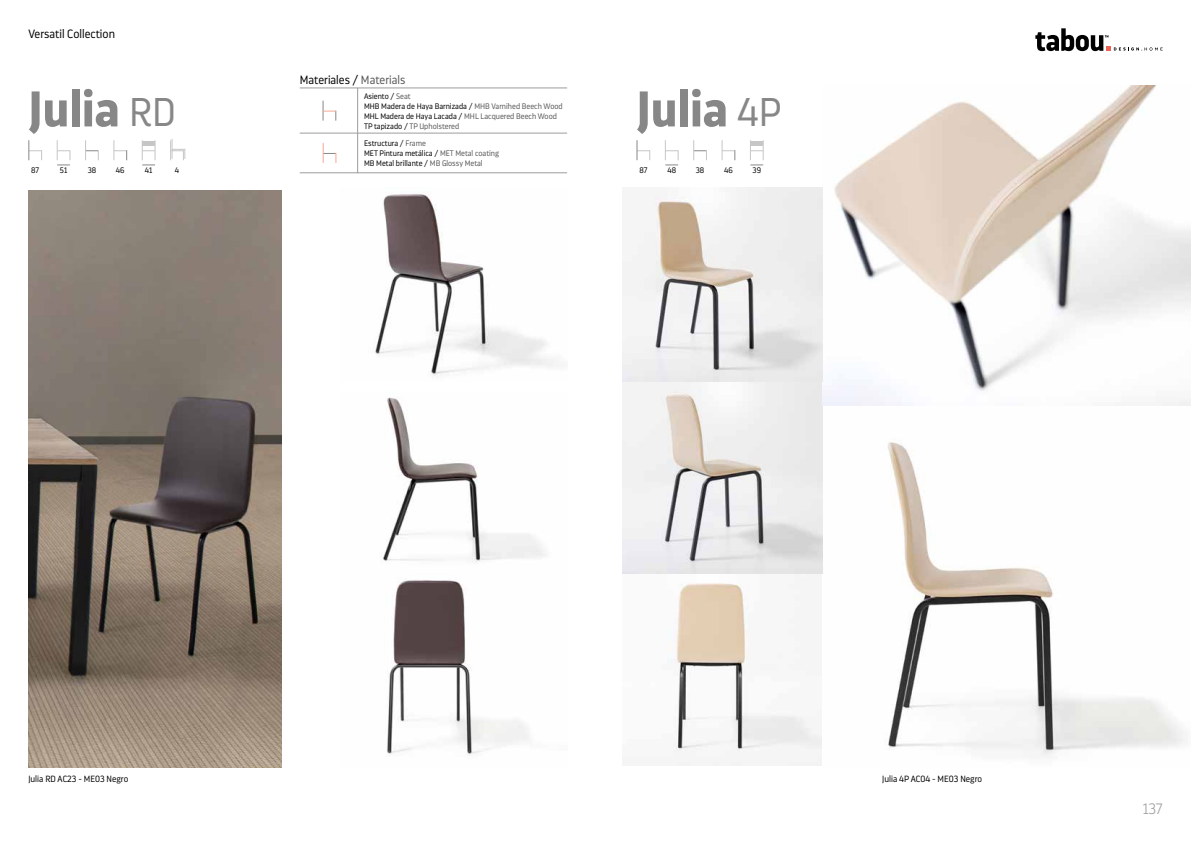
<style>
.page{position:relative;width:1191px;height:842px;background:#fff}
.page>*{position:absolute;margin:0;border:0;box-sizing:border-box;transform-origin:0 0}
.t1{font:700 50px "Darwin Pro";color:#878787}
.t2{font:200 15px "Darwin Pro";color:#9d9d9c}
.t3{font:300 12px "Darwin Pro";color:#000}
.t4{font:300 9px "Darwin Pro";color:#000}
.t5{font:300 8px/10px "Darwin Pro";color:#000}
.s1{color:#575756}
.s2{font-weight:300;font-size:40px}
</style>
<div class="page">
<svg style="left:323px;top:143px;width:13px;height:20px"></svg>
<svg style="left:323px;top:101px;width:13px;height:20px"></svg>
<hr style="left:300px;top:88px;width:267px;height:1px;background:#9d9d9c">
<hr style="left:300px;top:133px;width:267px;height:1px;background:#9d9d9c">
<hr style="left:300px;top:172px;width:267px;height:1px;background:#9d9d9c">
<hr style="left:357px;top:88px;width:1px;height:85px;background:#9d9d9c">
<svg style="left:28px;top:140px;width:14px;height:20px"></svg>
<svg style="left:85px;top:140px;width:14px;height:20px"></svg>
<svg style="left:113px;top:140px;width:14px;height:20px"></svg>
<svg style="left:170px;top:139px;width:15px;height:21px"></svg>
<svg style="left:57px;top:140px;width:13px;height:25px"></svg>
<svg style="left:142px;top:140px;width:13px;height:25px"></svg>
<hr style="left:142px;top:141px;width:13px;height:4px;background:#c6c6c6">
<svg style="left:636px;top:140px;width:14px;height:20px"></svg>
<svg style="left:693px;top:140px;width:14px;height:20px"></svg>
<svg style="left:721px;top:140px;width:14px;height:20px"></svg>
<svg style="left:665px;top:140px;width:13px;height:25px"></svg>
<svg style="left:750px;top:140px;width:13px;height:25px"></svg>
<hr style="left:750px;top:141px;width:13px;height:4px;background:#c6c6c6">
<img style="left:622px;top:381px;width:200px;height:384px">
<img style="left:822px;top:85px;width:369px;height:672px">
<img style="left:383px;top:397px;width:163px;height:359px">
<img style="left:622px;top:187px;width:200px;height:194px">
<img style="left:375px;top:194px;width:179px;height:183px">
<img style="left:28px;top:190px;width:254px;height:577px">
<svg style="left:1035px;top:28px;width:127px;height:23px"></svg>
<h3 class="t3" style="left:28px;top:26px;width:88px">Versatil Collection</h3>
<h3 class="t3" style="left:300px;top:72px;width:107px">Materiales / <span class="s1">Materials</span></h3>
<h1 class="t1" style="left:28px;top:74px;width:149px">Julia <span class="s2">RD</span></h1>
<h1 class="t1" style="left:636px;top:74px;width:147px">Julia <span class="s2">4P</span></h1>
<p class="t5" style="left:364px;top:91px;width:200px">Asiento / <span class="s1">Seat<br></span>MHB Madera de Haya Barnizada / <span class="s1">MHB Varnihed Beech Wood </span>MHL Madera de Haya Lacada / <span class="s1">MHL Lacquered Beech Wood </span>TP tapizado / <span class="s1">TP Upholstered</span></p>
<p class="t5" style="left:364px;top:138px;width:137px">Estructura / <span class="s1">Frame<br></span>MET Pintura metálica / <span class="s1">MET Metal coating<br></span>MB Metal brillante / <span class="s1">MB Glossy Metal</span></p>
<p class="t5" style="left:31px;top:165px;width:10px">87</p>
<p class="t5" style="left:60px;top:165px;width:9px">51</p>
<p class="t5" style="left:88px;top:165px;width:10px">38</p>
<p class="t5" style="left:116px;top:165px;width:10px">46</p>
<p class="t5" style="left:145px;top:165px;width:9px">41</p>
<p class="t5" style="left:175px;top:165px;width:6px">4</p>
<p class="t5" style="left:639px;top:165px;width:10px">87</p>
<p class="t5" style="left:667px;top:165px;width:10px">48</p>
<p class="t5" style="left:696px;top:165px;width:10px">38</p>
<p class="t5" style="left:724px;top:165px;width:10px">46</p>
<p class="t5" style="left:752px;top:165px;width:10px">39</p>
<p class="t4" style="left:28px;top:773px;width:101px">Julia RD AC23 - ME03 Negro</p>
<p class="t4" style="left:882px;top:773px;width:101px">Julia 4P AC04 - ME03 Negro</p>
<h2 class="t2" style="left:1142px;top:799px;width:21px">137</h2>
</div>
